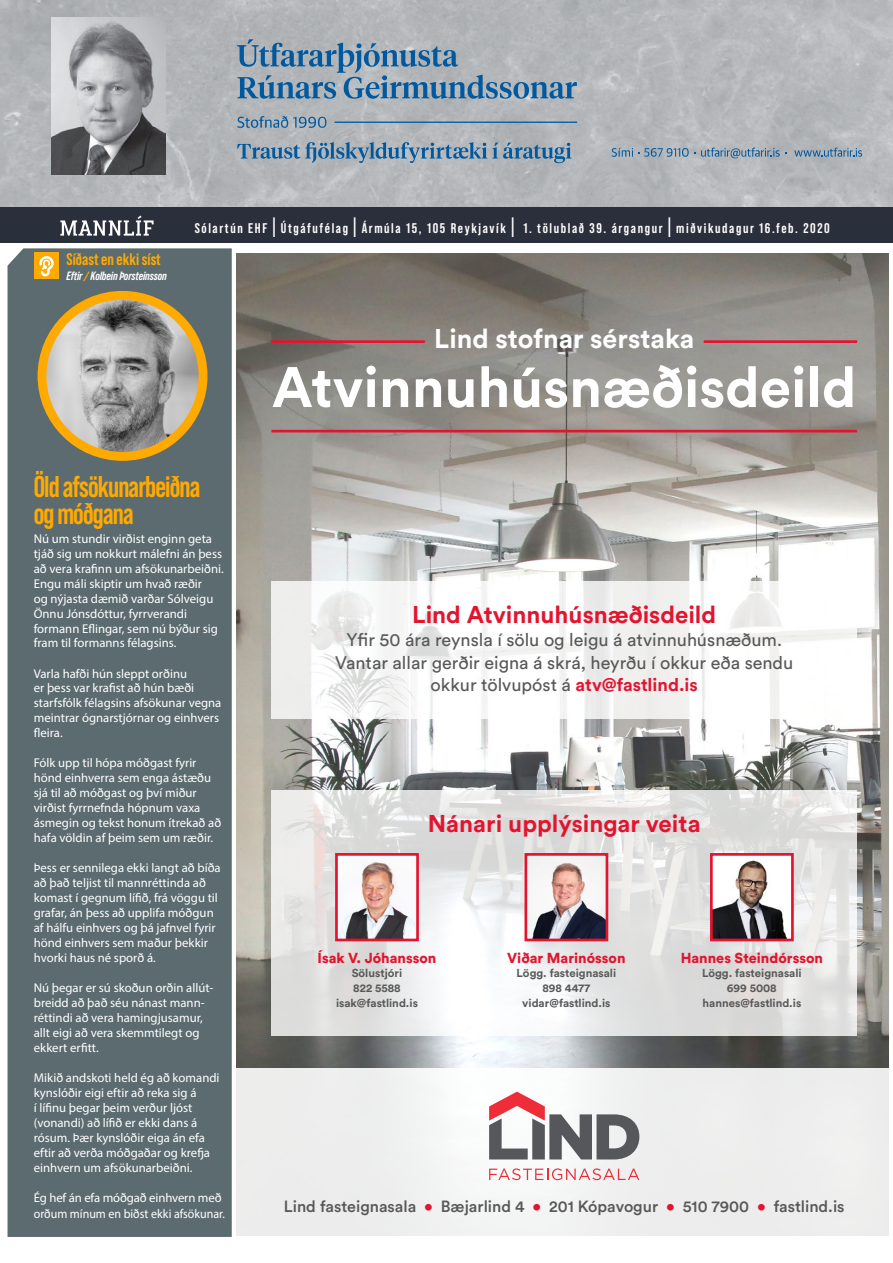
<style>
.page{position:relative;width:893px;height:1263px;background:#fff}
.page>*{position:absolute;margin:0;border:0;box-sizing:border-box;transform-origin:0 0}
.t1{font:700 56.4px "Circular Std";color:#fff}
.t2{font:700 30px/27px "Bebas Neue Pro";letter-spacing:-.03em;color:#fa0;scale:.95 1}
.t3{font:700 26.85px "Circular Std";color:#fff}
.t4{font:700 24px "Circular Std";color:#e21530}
.t5{font:18px/22.8px "Circular Std";color:#585858;text-align:center}
.t6{font:700 16.65px "Bebas Neue Pro";color:#fa0}
.t7{font:500 16.05px "Circular Std";color:#585858}
.t8{font:900 14.25px "Circular Std";color:#e21530}
.t9{font:700 13.95px "Bebas Neue Pro";letter-spacing:.115em;color:#fff}
.t10{font:12.75px/15px "Myriad Pro";color:#fff}
.t11{font:italic 700 12px "Bebas Neue Pro";letter-spacing:-.01em;color:#fff}
.t12{font:700 11.4px/14.9px "Circular Std";color:#585858;text-align:center}
.s1{color:#fa0}
.s2{font-size:28.05px}
.s3{font-weight:700;color:#e21530}
.s4{color:#e21530}
</style>
<div class="page">
<div style="left:8px;top:248px;width:224px;height:989px;background:#5b6b70"></div>
<div style="left:0;top:200px;width:893px;height:42px;background:#2a2f3c"></div>
<img style="left:0;top:0;width:893px;height:206px">
<svg style="left:612px;top:148px;width:77px;height:9px"></svg>
<svg style="left:695px;top:148px;width:85px;height:10px"></svg>
<svg style="left:794px;top:148px;width:68px;height:9px"></svg>
<img style="left:52px;top:18px;width:113px;height:156px">
<svg style="left:237px;top:116px;width:89px;height:12px"></svg>
<svg style="left:237px;top:39px;width:340px;height:60px;background:#8ba1b2"></svg>
<hr style="left:335px;top:122px;width:242px;height:1px;background:#00599e">
<svg style="left:237px;top:142px;width:334px;height:21px;background:#829db1"></svg>
<svg style="left:60px;top:215px;width:94px;height:21px"></svg>
<div style="left:34px;top:253px;width:25px;height:26px;background:#fa0"></div>
<svg style="left:39px;top:256px;width:15px;height:21px"></svg>
<img style="left:42px;top:295px;width:161px;height:161px;border-radius:81px">
<div style="left:38px;top:291px;width:169px;height:170px;border:9px solid #fa0;border-radius:50%"></div>
<img style="left:236px;top:253px;width:653px;height:815px">
<div style="left:236px;top:1068px;width:653px;height:167px;background:#eee"></div>
<hr style="left:704px;top:340px;width:153px;height:3px;background:#e21530">
<hr style="left:271px;top:340px;width:154px;height:3px;background:#e21530">
<hr style="left:271px;top:430px;width:586px;height:2px;background:#e21530">
<svg style="left:271px;top:581px;width:586px;height:138px"></svg>
<svg style="left:271px;top:791px;width:586px;height:245px"></svg>
<img style="left:339px;top:857px;width:76px;height:80px">
<div style="left:335px;top:853px;width:84px;height:88px;border:3px solid #e21530"></div>
<img style="left:528px;top:857px;width:76px;height:80px">
<div style="left:524px;top:853px;width:84px;height:88px;border:3px solid #e21530"></div>
<img style="left:714px;top:857px;width:76px;height:80px">
<div style="left:710px;top:853px;width:84px;height:88px;border:3px solid #e21530"></div>
<svg style="left:489px;top:1091px;width:150px;height:68px"></svg>
<svg style="left:489px;top:1168px;width:150px;height:12px"></svg>
<h3 class="t6" style="left:67px;top:250px;width:96px">Síðast en ekki síst</h3>
<p class="t11" style="left:67px;top:269px;width:102px">Eftir<span class="s1">/</span> Kolbein Þorsteinsson</p>
<p class="t9" style="left:195px;top:220px;width:636px">Sólartún EHF <span class="s2">I</span> Útgáfufélag <span class="s2">I</span> Ármúla 15, 105 Reykjavík <span class="s2">I</span> 1. tölublað 39. árgangur <span class="s2">I</span> miðvikudagur 16.feb. 2020</p>
<h3 class="t3" style="left:434px;top:321px;width:261px">Lind stofnar sérstaka</h3>
<h1 class="t1" style="left:272px;top:351px;width:586px">Atvinnuhúsnæðisdeild</h1>
<h2 class="t2" style="left:34px;top:473px;width:177px">Öld afsökunarbeiðna og móðgana</h2>
<p class="t10" style="left:34px;top:530px;width:191px">Nú um stundir virðist enginn geta tjáð sig um nokkurt málefni án þess að vera krafinn um afsökunarbeiðni.<br>Engu máli skiptir um hvað ræðir<br>og nýjasta dæmið varðar Sólveigu<br>Önnu Jónsdóttur, fyrrverandi formann Eflingar, sem nú býður sig fram til formanns félagsins.</p>
<p class="t10" style="left:34px;top:665px;width:189px">Varla hafði hún sleppt orðinu<br>er þess var krafist að hún bæði starfsfólk félagsins afsökunar vegna meintrar ógnarstjórnar og einhvers fleira.</p>
<p class="t10" style="left:34px;top:755px;width:189px">Fólk upp til hópa móðgast fyrir hönd einhverra sem enga ástæðu sjá til að móðgast og því miður virðist fyrrnefnda hópnum vaxa ásmegin og tekst honum ítrekað að hafa völdin af þeim sem um ræðir.</p>
<p class="t10" style="left:34px;top:860px;width:188px">Þess er sennilega ekki langt að bíða að það teljist til mannréttinda að komast í gegnum lífið, frá vöggu til grafar, án þess að upplifa móðgun af hálfu einhvers og þá jafnvel fyrir hönd einhvers sem maður þekkir hvorki haus né sporð á.</p>
<p class="t10" style="left:34px;top:980px;width:181px">Nú þegar er sú skoðun orðin allút&shy;breidd að það séu nánast mann&shy;réttindi að vera hamingjusamur, allt eigi að vera skemmtilegt og ekkert erfitt.</p>
<p class="t10" style="left:34px;top:1070px;width:187px">Mikið andskoti held ég að komandi kynslóðir eigi eftir að reka sig á<br>í lífinu þegar þeim verður ljóst (vonandi) að lífið er ekki dans á rósum. Þær kynslóðir eiga án efa eftir að verða móðgaðar og krefja einhvern um afsökunarbeiðni.</p>
<p class="t10" style="left:34px;top:1190px;width:193px">Ég hef án efa móðgað einhvern með orðum mínum en biðst ekki afsökunar.</p>
<h3 class="t4" style="left:412px;top:599px;width:306px">Lind Atvinnuhúsnæðisdeild</h3>
<h3 class="t5" style="left:335px;top:628px;width:460px">Yfir 50 ára reynsla í sölu og leigu á atvinnuhúsnæðum.<br>Vantar allar gerðir eigna á skrá, heyrðu í okkur eða sendu okkur tölvupóst á <span class="s3">atv@fastlind.is</span></h3>
<h3 class="t4" style="left:428px;top:808px;width:274px">Nánari upplýsingar veita</h3>
<p class="t8" style="left:318px;top:948px;width:120px">Ísak V. Jóhansson</p>
<p class="t12" style="left:336px;top:965px;width:83px">Sölustjóri<br>822 5588 isak@fastlind.is</p>
<p class="t8" style="left:507px;top:948px;width:120px">Viðar Marinósson</p>
<p class="t12" style="left:517px;top:965px;width:101px">Lögg. fasteignasali<br>898 4477 vidar@fastlind.is</p>
<p class="t8" style="left:681px;top:948px;width:144px">Hannes Steindórsson</p>
<p class="t12" style="left:702px;top:965px;width:101px">Lögg. fasteignasali<br>699 5008 hannes@fastlind.is</p>
<p class="t7" style="left:284px;top:1196px;width:562px">Lind fasteignasala <span class="s4">•</span> Bæjarlind 4 <span class="s4">•</span> 201 Kópavogur <span class="s4">•</span> 510 7900 <span class="s4">•</span> fastlind.is</p>
</div>
